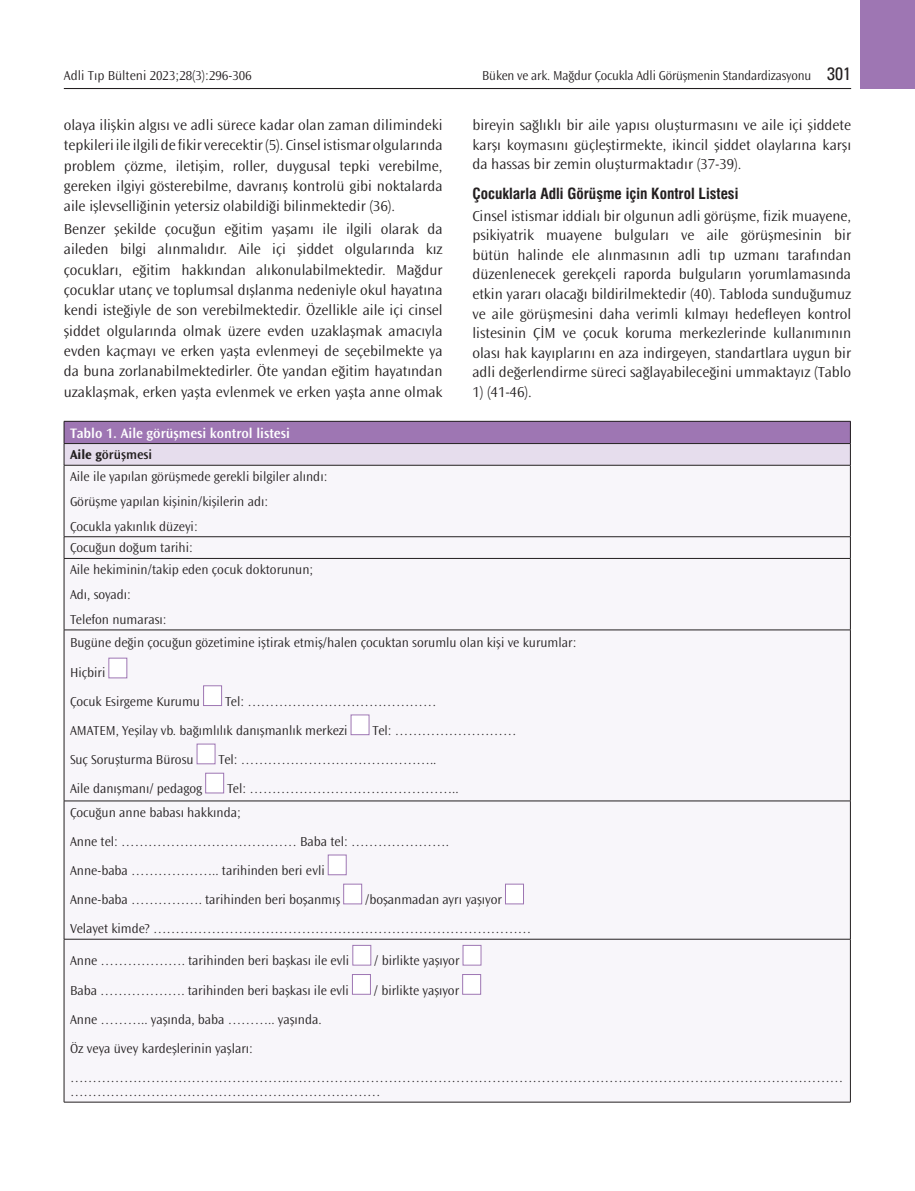
<style>
.page{position:relative;width:915px;height:1191px;background:#fff}
.page>*{position:absolute;margin:0;border:0;box-sizing:border-box;transform-origin:0 0}
.YAZI{font:300 15px/20.4px "Ocean Sans Std";color:#231f20;text-align:justify}
.ARA_BOLD{font:15px "Swiss Condensed Bold Tr";color:#231f20}
.TABLO-BASI{font:600 14.25px "Ocean Sans Std";color:#fff}
.TABLO-YAZI{font:300 13.5px/14.2px "Ocean Sans Std";color:#231f20}
.TABLO-YAZI-2{font:300 13.5px "Ocean Sans Std";color:#231f20;scale:.96 1}
.TABLO-ARA{font:600 13.5px "Ocean Sans Std";color:#231f20}
.s1{font-family:"Univers Condensed Tr";font-weight:400;font-size:18px}
.s2{font-weight:700}
</style>
<div class="page">
<div style="left:859px;top:0;width:55px;height:89px;background:#9e76b3"></div>
<hr style="left:64px;top:88px;width:786px;height:1px;background:#231f20">
<div style="left:64px;top:421px;width:786px;height:22px;background:#9e76b3"></div>
<div style="left:64px;top:443px;width:786px;height:22px;background:#e6dded"></div>
<div style="left:65px;top:537px;width:784px;height:458px;background:#f8f6fa"></div>
<hr style="left:64px;top:536px;width:786px;height:1px;background:#231f20">
<hr style="left:64px;top:558px;width:786px;height:1px;background:#231f20">
<hr style="left:64px;top:629px;width:786px;height:1px;background:#231f20">
<hr style="left:64px;top:800px;width:786px;height:1px;background:#231f20">
<hr style="left:64px;top:939px;width:786px;height:1px;background:#231f20">
<hr style="left:64px;top:1101px;width:786px;height:1px;background:#231f20">
<hr style="left:64px;top:421px;width:786px;height:1px;background:#231f20">
<hr style="left:64px;top:443px;width:786px;height:1px;background:#231f20">
<svg style="left:64px;top:421px;width:1px;height:44px"></svg>
<svg style="left:849px;top:421px;width:1px;height:44px"></svg>
<hr style="left:64px;top:465px;width:786px;height:1px;background:#231f20">
<hr style="left:64px;top:465px;width:1px;height:71px;background:#231f20">
<hr style="left:849px;top:465px;width:1px;height:71px;background:#231f20">
<svg style="left:64px;top:537px;width:1px;height:21px"></svg>
<svg style="left:849px;top:537px;width:1px;height:21px"></svg>
<hr style="left:64px;top:558px;width:1px;height:71px;background:#231f20">
<hr style="left:849px;top:558px;width:1px;height:71px;background:#231f20">
<hr style="left:64px;top:630px;width:1px;height:170px;background:#231f20">
<hr style="left:849px;top:630px;width:1px;height:170px;background:#231f20">
<hr style="left:64px;top:801px;width:1px;height:138px;background:#231f20">
<hr style="left:849px;top:801px;width:1px;height:138px;background:#231f20">
<hr style="left:64px;top:939px;width:1px;height:163px;background:#231f20">
<hr style="left:849px;top:939px;width:1px;height:163px;background:#231f20">
<img style="left:111px;top:660px;width:14px;height:16px">
<div style="left:109px;top:658px;width:18px;height:20px;border:1px solid #9e76b3"></div>
<img style="left:205px;top:687px;width:15px;height:16px">
<div style="left:203px;top:685px;width:19px;height:20px;border:1px solid #9e76b3"></div>
<img style="left:353px;top:716px;width:14px;height:17px">
<div style="left:351px;top:714px;width:18px;height:21px;border:1px solid #9e76b3"></div>
<img style="left:199px;top:746px;width:14px;height:16px">
<div style="left:197px;top:744px;width:18px;height:20px;border:1px solid #9e76b3"></div>
<img style="left:207px;top:775px;width:15px;height:16px">
<div style="left:205px;top:773px;width:19px;height:20px;border:1px solid #9e76b3"></div>
<img style="left:330px;top:856px;width:14px;height:17px">
<div style="left:328px;top:854px;width:18px;height:21px;border:1px solid #9e76b3"></div>
<img style="left:345px;top:886px;width:15px;height:16px">
<div style="left:343px;top:884px;width:19px;height:20px;border:1px solid #9e76b3"></div>
<img style="left:507px;top:886px;width:14px;height:16px">
<div style="left:505px;top:884px;width:18px;height:20px;border:1px solid #9e76b3"></div>
<img style="left:354px;top:947px;width:15px;height:16px">
<div style="left:352px;top:945px;width:19px;height:20px;border:1px solid #9e76b3"></div>
<img style="left:464px;top:947px;width:15px;height:16px">
<img style="left:354px;top:976px;width:14px;height:16px">
<div style="left:352px;top:974px;width:18px;height:20px;border:1px solid #9e76b3"></div>
<img style="left:464px;top:976px;width:14px;height:16px">
<div style="left:462px;top:974px;width:18px;height:20px;border:1px solid #9e76b3"></div>
<p class="TABLO-YAZI" style="left:64px;top:68px;width:189px">Adli Tıp Bülteni 2023;28(3):296-306</p>
<p class="TABLO-YAZI-2" style="left:482px;top:68px;width:385px">Büken ve ark. Mağdur Çocukla Adli Görüşmenin Standardizasyonu <span class="s1">301</span></p>
<p class="YAZI" style="left:64px;top:115px;width:380px">olaya ilişkin algısı ve adli sürece kadar olan zaman dilimindeki tepkileri ile ilgili de fikir verecektir (5). Cinsel istismar olgularında problem çözme, iletişim, roller, duygusal tepki verebilme, gereken ilgiyi gösterebilme, davranış kontrolü gibi noktalarda aile işlevselliğinin yetersiz olabildiği bilinmektedir (36).</p>
<p class="YAZI" style="left:64px;top:219px;width:380px">Benzer şekilde çocuğun eğitim yaşamı ile ilgili olarak da aileden bilgi alınmalıdır. Aile içi şiddet olgularında kız çocukları, eğitim hakkından alıkonulabilmektedir. Mağdur çocuklar utanç ve toplumsal dışlanma nedeniyle okul hayatına kendi isteğiyle de son verebilmektedir. Özellikle aile içi cinsel şiddet olgularında olmak üzere evden uzaklaşmak amacıyla evden kaçmayı ve erken yaşta evlenmeyi de seçebilmekte ya da buna zorlanabilmektedirler. Öte yandan eğitim hayatından uzaklaşmak, erken yaşta evlenmek ve erken yaşta anne olmak</p>
<p class="YAZI" style="left:472px;top:115px;width:380px;line-height:19.5px">bireyin sağlıklı bir aile yapısı oluşturmasını ve aile içi şiddete karşı koymasını güçleştirmekte, ikincil şiddet olaylarına karşı da hassas bir zemin oluşturmaktadır (37-39).</p>
<p class="ARA_BOLD" style="left:472px;top:185px;width:267px">Çocuklarla Adli Görüşme için Kontrol Listesi</p>
<p class="YAZI" style="left:472px;top:206px;width:380px;line-height:19.5px">Cinsel istismar iddialı bir olgunun adli görüşme, fizik muayene, psikiyatrik muayene bulguları ve aile görüşmesinin bir bütün halinde ele alınmasının adli tıp uzmanı tarafından düzenlenecek gerekçeli raporda bulguların yorumlamasında etkin yararı olacağı bildirilmektedir (40). Tabloda sunduğumuz ve aile görüşmesini daha verimli kılmayı hedefleyen kontrol listesinin ÇİM ve çocuk koruma merkezlerinde kullanımının olası hak kayıplarını en aza indirgeyen, standartlara uygun bir adli değerlendirme süreci sağlayabileceğini ummaktayız (Tablo</p>
<p class="YAZI" style="left:472px;top:382px;width:61px">1) (41-46).</p>
<p class="TABLO-BASI" style="left:70px;top:425px;width:221px">Tablo 1. Aile görüşmesi kontrol listesi</p>
<p class="TABLO-ARA" style="left:70px;top:447px;width:84px"><span class="s2">Aile g</span>örüşmesi</p>
<p class="TABLO-YAZI" style="left:70px;top:469px;width:259px">Aile ile yapılan görüşmede gerekli bilgiler alındı:</p>
<p class="TABLO-YAZI" style="left:70px;top:494px;width:200px">Görüşme yapılan kişinin/kişilerin adı:</p>
<p class="TABLO-YAZI" style="left:70px;top:519px;width:129px">Çocukla yakınlık düzeyi:</p>
<p class="TABLO-YAZI" style="left:70px;top:541px;width:124px">Çocuğun doğum tarihi:</p>
<p class="TABLO-YAZI" style="left:70px;top:563px;width:245px">Aile hekiminin/takip eden çocuk doktorunun;</p>
<p class="TABLO-YAZI" style="left:70px;top:587px;width:63px">Adı, soyadı:</p>
<p class="TABLO-YAZI" style="left:70px;top:612px;width:98px">Telefon numarası:</p>
<p class="TABLO-YAZI" style="left:70px;top:636px;width:508px">Bugüne değin çocuğun gözetimine iştirak etmiş/halen çocuktan sorumlu olan kişi ve kurumlar:</p>
<p class="TABLO-YAZI" style="left:70px;top:665px;width:37px">Hiçbiri</p>
<p class="TABLO-YAZI" style="left:70px;top:694px;width:132px">Çocuk Esirgeme Kurumu</p>
<p class="TABLO-YAZI" style="left:225px;top:694px;width:213px">Tel: ……………………………………</p>
<p class="TABLO-YAZI" style="left:70px;top:723px;width:279px">AMATEM, Yeşilay vb. bağımlılık danışmanlık merkezi</p>
<p class="TABLO-YAZI" style="left:372px;top:723px;width:145px">Tel: ………………………</p>
<p class="TABLO-YAZI" style="left:70px;top:752px;width:125px">Suç Soruşturma Bürosu</p>
<p class="TABLO-YAZI" style="left:218px;top:752px;width:219px">Tel: ……………………………………..</p>
<p class="TABLO-YAZI" style="left:70px;top:782px;width:134px">Aile danışmanı/ pedagog</p>
<p class="TABLO-YAZI" style="left:227px;top:782px;width:233px">Tel: ………………………………………..</p>
<p class="TABLO-YAZI" style="left:70px;top:805px;width:172px">Çocuğun anne babası hakkında;</p>
<p class="TABLO-YAZI" style="left:70px;top:834px;width:380px">Anne tel: ………………………………… Baba tel: ………………….</p>
<p class="TABLO-YAZI" style="left:70px;top:863px;width:256px">Anne-baba ……………….. tarihinden beri evli</p>
<p class="TABLO-YAZI" style="left:70px;top:892px;width:271px">Anne-baba ……………. tarihinden beri boşanmış</p>
<p class="TABLO-YAZI" style="left:365px;top:892px;width:138px">/boşanmadan ayrı yaşıyor</p>
<p class="TABLO-YAZI" style="left:70px;top:922px;width:462px">Velayet kimde? …………………………………………………………………………</p>
<p class="TABLO-YAZI" style="left:70px;top:954px;width:281px">Anne ………………. tarihinden beri başkası ile evli</p>
<p class="TABLO-YAZI" style="left:374px;top:954px;width:87px">/ birlikte yaşıyor</p>
<p class="TABLO-YAZI" style="left:70px;top:983px;width:280px">Baba ………………. tarihinden beri başkası ile evli</p>
<p class="TABLO-YAZI" style="left:374px;top:983px;width:87px">/ birlikte yaşıyor</p>
<p class="TABLO-YAZI" style="left:70px;top:1012px;width:253px">Anne ……….. yaşında, baba ……….. yaşında.</p>
<p class="TABLO-YAZI" style="left:70px;top:1041px;width:184px">Öz veya üvey kardeşlerinin yaşları:</p>
<p class="TABLO-YAZI" style="left:70px;top:1070px;width:774px">………………………………………….…………………………………………………………………………………………………………… ……………………………………………………………</p>
</div>
